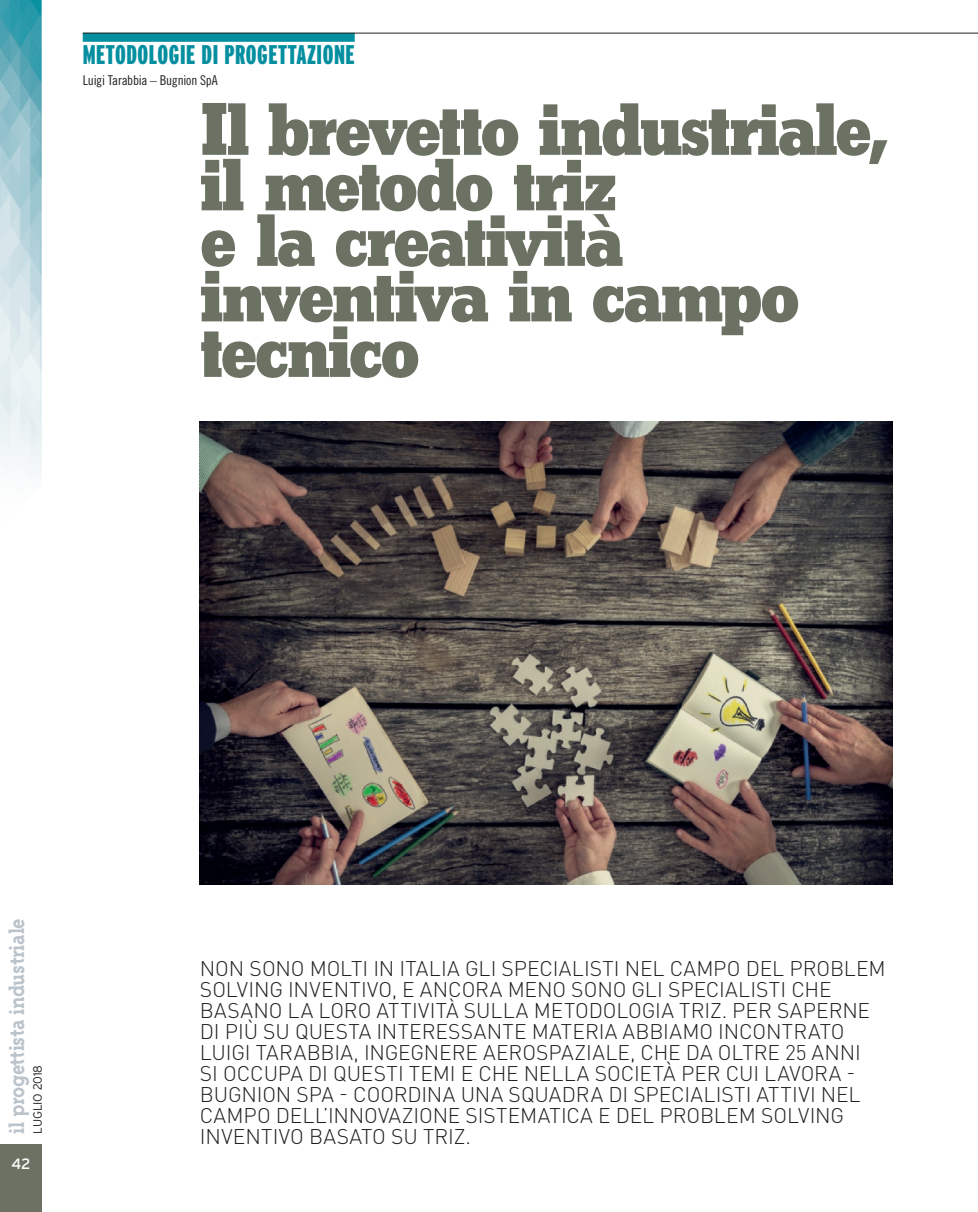
<style>
.page{position:relative;width:978px;height:1212px;background:#fff}
.page>*{position:absolute;margin:0;border:0;box-sizing:border-box;transform-origin:0 0}
.t1{font:800 72px/55.5px "Stymie BT";letter-spacing:-.035em;color:#6c7263}
.t2{font:900 extra-condensed 27px "Interstate";letter-spacing:.02em;color:#048fa1}
.t3{font:700 22.5px "Triplex Serif";letter-spacing:-.02em;color:#bbc3cb}
.t4{font:300 21px/21px "DINOT";color:#231f20}
.t5{font:15px "Interstate";color:#fff}
.t6{font:13.5px "Trade Gothic LT Std Cn 18";letter-spacing:-.015em;color:#231f20}
.t7{font:300 12px "Interstate";letter-spacing:-.01em;color:#231f20}
</style>
<div class="page">
<div style="left:0;top:1144px;width:42px;height:68px;background:#6c7263"></div>
<img style="left:0;top:0;width:42px;height:476px">
<div style="left:83px;top:33px;width:272px;height:9px;background:#048fa1"></div>
<hr style="left:83px;top:33px;width:895px;height:1px;background:#231f20">
<img style="left:200px;top:421px;width:693px;height:463px">
<p class="t2" style="left:83px;top:40px;width:273px">METODOLOGIE DI PROGETTAZIONE</p>
<p class="t6" style="left:83px;top:72px;width:137px">Luigi Tarabbia – Bugnion SpA</p>
<h1 class="t1" style="left:200px;top:101px;width:693px">Il brevetto industriale, il metodo triz<br>e la creatività inventiva in campo tecnico</h1>
<p class="t3" style="left:4px;top:1134px;width:217px;rotate:-90deg">il progettista industriale</p>
<p class="t7" style="left:31px;top:1134px;width:70px;rotate:-90deg">LUGLIO 2018</p>
<p class="t5" style="left:11px;top:1155px;width:21px">42</p>
<p class="t4" style="left:200px;top:957px;width:687px">NON SONO MOLTI IN ITALIA GLI SPECIALISTI NEL CAMPO DEL PROBLEM SOLVING INVENTIVO, E ANCORA MENO SONO GLI SPECIALISTI CHE BASANO LA LORO ATTIVITÀ SULLA METODOLOGIA TRIZ. PER SAPERNE DI PIÙ SU QUESTA INTERESSANTE MATERIA ABBIAMO INCONTRATO LUIGI TARABBIA, INGEGNERE AEROSPAZIALE, CHE DA OLTRE 25 ANNI<br>SI OCCUPA DI QUESTI TEMI E CHE NELLA SOCIETÀ PER CUI LAVORA - BUGNION SPA - COORDINA UNA SQUADRA DI SPECIALISTI ATTIVI NEL CAMPO DELL’INNOVAZIONE SISTEMATICA E DEL PROBLEM SOLVING INVENTIVO BASATO SU TRIZ.</p>
</div>
